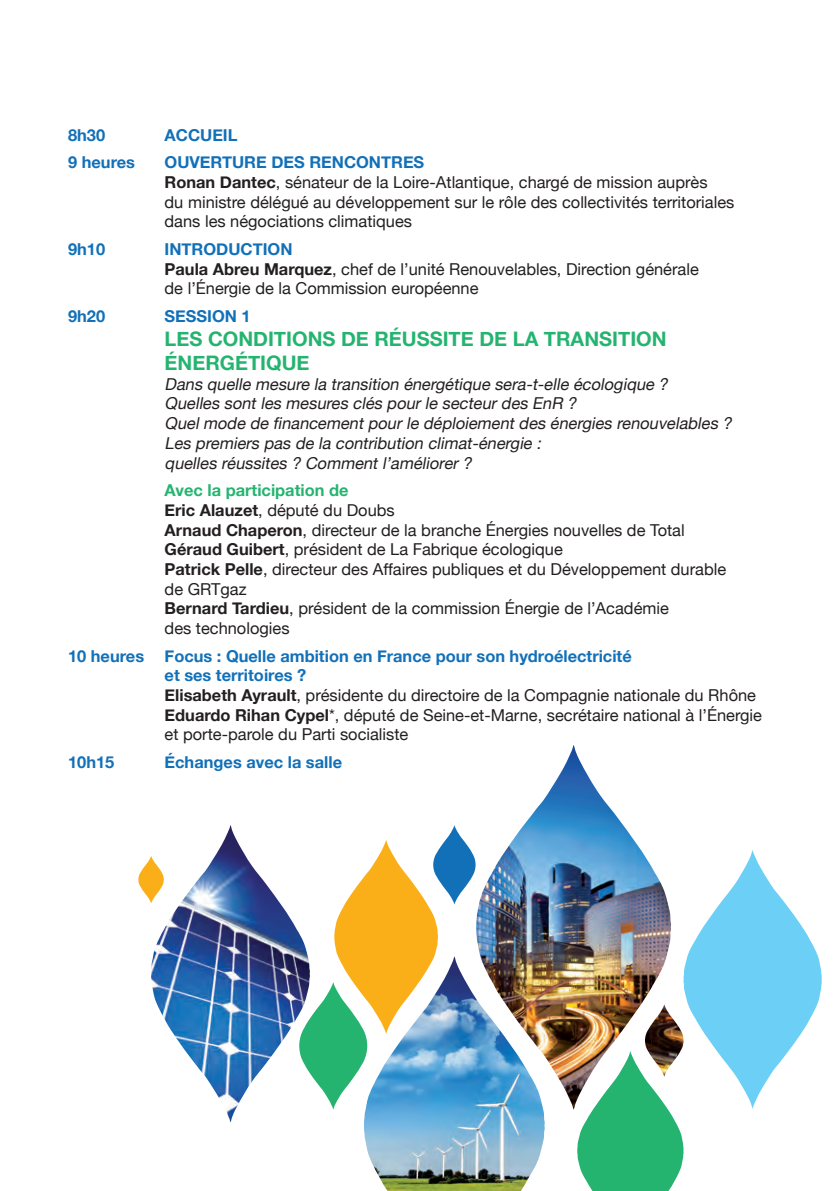
<style>
.page{position:relative;width:840px;height:1191px;background:#fff}
.page>*{position:absolute;margin:0;border:0;box-sizing:border-box;transform-origin:0 0}
.t1{font:700 20px/24px "Helvetica Neue";color:#25b470}
.t2{font:16.4px/19.6px "Helvetica Neue";color:#231f20}
.t3{font:italic 16.4px/19.6px "Helvetica Neue";color:#231f20}
.t4{font:700 16.4px/19.6px "Helvetica Neue";color:#1270b8}
.t5{font:700 16.4px "Helvetica Neue";color:#25b470}
.s1{font-weight:700}
</style>
<div class="page">
<img style="left:364px;top:997px;width:180px;height:194px">
<svg style="left:310px;top:825px;width:165px;height:284px"></svg>
<img style="left:476px;top:745px;width:165px;height:364px">
<img style="left:151px;top:825px;width:159px;height:297px">
<svg style="left:138px;top:856px;width:26px;height:47px"></svg>
<img style="left:576px;top:850px;width:245px;height:341px">
<p class="t4" style="left:68px;top:125px;width:39px">8h30</p>
<p class="t4" style="left:164px;top:125px;width:74px">ACCUEIL</p>
<p class="t4" style="left:68px;top:152px;width:68px">9 heures</p>
<p class="t4" style="left:164px;top:152px;width:261px">OUVERTURE DES RENCONTRES</p>
<p class="t2" style="left:164px;top:172px;width:571px"><span class="s1">Ronan Dantec</span>, sénateur de la Loire-Atlantique, chargé de mission auprès<br>du ministre délégué au développement sur le rôle des collectivités territoriales dans les négociations climatiques</p>
<p class="t4" style="left:68px;top:239px;width:39px">9h10</p>
<p class="t4" style="left:164px;top:239px;width:129px">INTRODUCTION</p>
<p class="t2" style="left:164px;top:259px;width:535px"><span class="s1">Paula Abreu Marquez</span>, chef de l’unité Renouvelables, Direction générale de l’Énergie de la Commission européenne</p>
<p class="t4" style="left:68px;top:306px;width:39px">9h20</p>
<p class="t4" style="left:164px;top:306px;width:87px">SESSION 1</p>
<p class="t1" style="left:164px;top:326px;width:503px">LES CONDITIONS DE RÉUSSITE DE LA TRANSITION<br>ÉNERGÉTIQUE</p>
<p class="t3" style="left:164px;top:374px;width:507px">Dans quelle mesure la transition énergétique sera-t-elle écologique ?</p>
<p class="t3" style="left:164px;top:393px;width:571px">Quelles sont les mesures clés pour le secteur des EnR ?<br>Quel mode de financement pour le déploiement des énergies renouvelables ?</p>
<p class="t3" style="left:164px;top:433px;width:381px">Les premiers pas de la contribution climat-énergie : quelles réussites ? Comment l’améliorer ?</p>
<p class="t5" style="left:164px;top:480px;width:185px">Avec la participation de</p>
<p class="t2" style="left:164px;top:500px;width:231px"><span class="s1">Eric Alauzet</span>, député du Doubs</p>
<p class="t2" style="left:164px;top:519px;width:521px"><span class="s1">Arnaud Chaperon</span>, directeur de la branche Énergies nouvelles de Total</p>
<p class="t2" style="left:164px;top:539px;width:399px"><span class="s1">Géraud Guibert</span>, président de La Fabrique écologique</p>
<p class="t2" style="left:164px;top:559px;width:563px"><span class="s1">Patrick Pelle</span>, directeur des Affaires publiques et du Développement durable de GRTgaz</p>
<p class="t2" style="left:164px;top:598px;width:505px"><span class="s1">Bernard Tardieu</span>, président de la commission Énergie de l’Académie des technologies</p>
<p class="t4" style="left:164px;top:645px;width:468px;text-indent:-96px">10 heures Focus : Quelle ambition en France pour son hydroélectricité et ses territoires ?</p>
<p class="t2" style="left:164px;top:685px;width:592px"><span class="s1">Elisabeth Ayrault</span>, présidente du directoire de la Compagnie nationale du Rhône</p>
<p class="t2" style="left:164px;top:705px;width:598px"><span class="s1">Eduardo Rihan Cypel</span>*, député de Seine-et-Marne, secrétaire national à l’Énergie et porte-parole du Parti socialiste</p>
<p class="t4" style="left:68px;top:752px;width:48px">10h15</p>
<p class="t4" style="left:164px;top:752px;width:179px">Échanges avec la salle</p>
</div>
